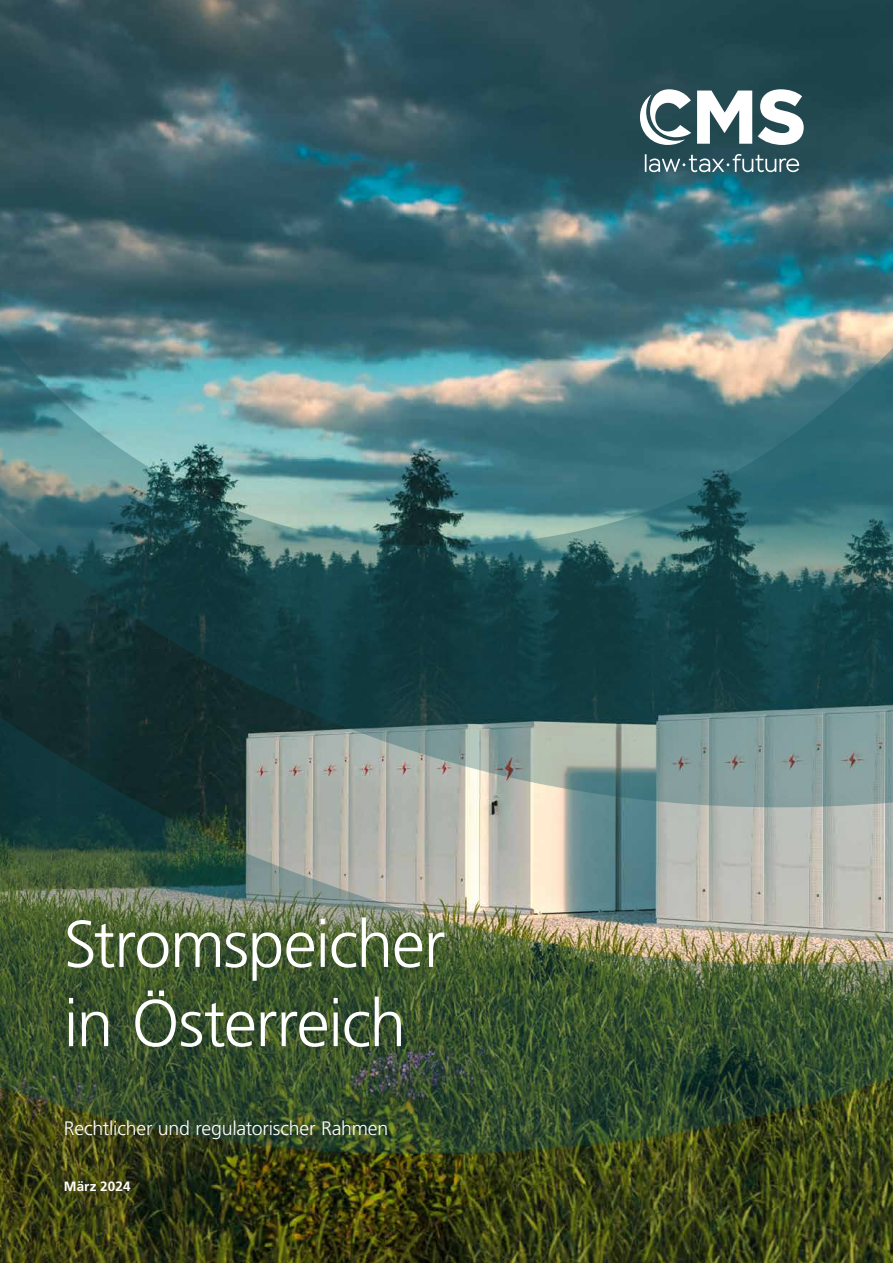
<style>
.page{position:relative;width:893px;height:1263px;background:#fff}
.page>*{position:absolute;margin:0;border:0;box-sizing:border-box;transform-origin:0 0}
.t1{font:300 66px/79.2px "Frutiger LT Pro";letter-spacing:-.02em;color:#fff}
.t2{font:300 19.5px "Frutiger LT Pro";letter-spacing:-.01em;color:#fff}
.t3{font:700 13.5px "Frutiger LT Pro";letter-spacing:.01em;color:#fff}
</style>
<div class="page">
<img style="left:0;top:0;width:893px;height:1263px">
<svg style="left:645px;top:154px;width:154px;height:18px;background:#597880"></svg>
<svg style="left:758px;top:89px;width:46px;height:56px"></svg>
<svg style="left:697px;top:91px;width:55px;height:53px"></svg>
<svg style="left:640px;top:89px;width:51px;height:56px"></svg>
<img style="left:0;top:317px;width:893px;height:837px">
<h1 class="t1" style="left:64px;top:905px;width:383px">Stromspeicher in Österreich</h1>
<p class="t2" style="left:64px;top:1117px;width:326px">Rechtlicher und regulatorischer Rahmen</p>
<p class="t3" style="left:64px;top:1178px;width:69px">März 2024</p>
</div>
